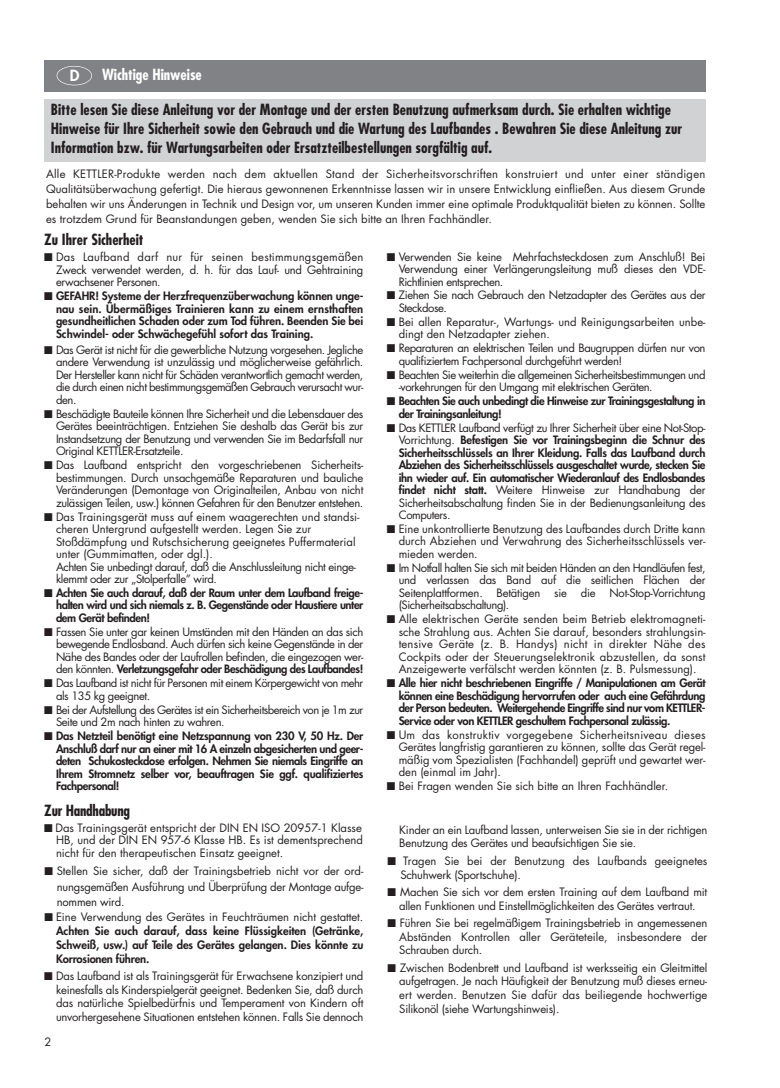
<style>
.page{position:relative;width:780px;height:1088px;background:#fff}
.page>*{position:absolute;margin:0;border:0;box-sizing:border-box;transform-origin:0 0}
.t1{font:700 condensed 15px/19px "Futura";color:#231f20}
.t2{font:700 condensed 15px "Futura";color:#fff}
.t3{font:800 15px "Futura";color:#fff}
.t4{font:11.25px/12.5px "Futura";letter-spacing:-.02em;color:#231f20;text-align:justify}
.t5{font:800 11.25px/12.5px "Futura CE";letter-spacing:-.035em;color:#231f20;text-align:justify}
.t6{font:800 11.25px/12.5px "Futura";letter-spacing:-.03em;color:#231f20;text-align:justify}
.t7{font:11.25px/12.5px "Futura CE";color:#231f20}
.t8{font:11.25px/13.8px "Futura";color:#231f20}
.t9{font:11.25px/12.5px "Futura";letter-spacing:-.04em;color:#231f20}
.t10{font:11.25px/12.5px "Futura";letter-spacing:-.05em;color:#231f20}
.t11{font:11.25px/12.5px "Futura";letter-spacing:-.045em;color:#231f20}
.s1{font-weight:800}
.s2{font-family:"Futura"}
.s3{font-weight:400}
</style>
<div class="page">
<div style="left:45px;top:60px;width:661px;height:32px;background:#808285"></div>
<div style="left:57px;top:66px;width:35px;height:19px;border:1px solid #fff;border-radius:50%"></div>
<div style="left:44px;top:99px;width:661px;height:62px;background:#d1d2d4"></div>
<h1 class="t3" style="left:70px;top:68px;width:11px">D</h1>
<h1 class="t2" style="left:102px;top:68px;width:101px">Wichtige Hinweise</h1>
<p class="t1" style="left:51px;top:102px;width:633px">Bitte lesen Sie diese Anleitung vor der Montage und der ersten Benutzung aufmerksam durch. Sie erhalten wichtige<br>Hinweise für Ihre Sicherheit sowie den Gebrauch und die Wartung des Laufbandes . Bewahren Sie diese Anleitung zur<br>Information bzw. für Wartungsarbeiten oder Ersatzteilbestellungen sorgfältig auf.</p>
<p class="t4" style="left:46px;top:168px;width:660px;line-height:14.8px">Alle KETTLER-Produkte werden nach dem aktuellen Stand der Sicherheitsvorschriften konstruiert und unter einer ständigen Qualitätsüberwachung gefertigt. Die hieraus gewonnenen Erkenntnisse lassen wir in unsere Entwicklung einfließen. Aus diesem Grunde behalten wir uns Änderungen in Technik und Design vor, um unseren Kunden immer eine optimale Produktqualität bieten zu können. Sollte es trotzdem Grund für Beanstandungen geben, wenden Sie sich bitte an Ihren Fachhändler.</p>
<h1 class="t1" style="left:44px;top:232px;width:101px">Zu Ihrer Sicherheit</h1>
<p class="t4" style="left:56px;top:252px;width:309px;text-indent:-12px">■ Das Laufband darf nur für seinen bestimmungsgemäßen Zweck verwendet werden, d. h. für das Lauf- und Gehtraining erwachsener Personen.</p>
<p class="t5" style="left:56px;top:291px;width:309px;text-indent:-12px">■ GEFAHR! Systeme der Herzfrequenzüberwachung können unge&shy;nau sein. Übermäßiges Trainieren kann zu einem ernsthaften gesundheitlichen Schaden oder zum Tod führen. Beenden Sie bei Schwindel- oder Schwächegefühl sofort das Training.</p>
<p class="t4" style="left:56px;top:344px;width:309px;text-indent:-12px">■ Das Gerät ist nicht für die gewerbliche Nutzung vorgesehen. Jegliche andere Verwendung ist unzulässig und möglicherweise gefährlich.<br>Der Hersteller kann nicht für Schäden verantwortlich gemacht werden, die durch einen nicht bestimmungsgemäßen Gebrauch verursacht wur&shy;den.</p>
<p class="t4" style="left:56px;top:408px;width:309px;text-indent:-12px">■ Beschädigte Bauteile können Ihre Sicherheit und die Lebensdauer des Gerätes beeinträchtigen. Entziehen Sie deshalb das Gerät bis zur Instandsetzung der Benutzung und verwenden Sie im Bedarfsfall nur Original KETTLER-Ersatzteile.</p>
<p class="t4" style="left:56px;top:460px;width:309px;text-indent:-12px">■ Das Laufband entspricht den vorgeschriebenen Sicherheits - bestimmungen. Durch unsachgemäße Reparaturen und bauliche Veränderungen (Demontage von Originalteilen, Anbau von nicht zulässigen Teilen, usw.) können Gefahren für den Benutzer entstehen.</p>
<p class="t7" style="left:56px;top:511px;width:305px;text-indent:-12px">■ Das Trainingsgerät muss auf einem waagerechten und standsi&shy;cheren Untergrund aufgestellt werden. Legen Sie zur Stoßdämpfung und Rutschsicherung geeignetes Puffermaterial unter (Gummimatten, oder dgl.).</p>
<p class="t4" style="left:56px;top:561px;width:301px">Achten Sie unbedingt darauf, daß die Anschlussleitung nicht einge&shy;klemmt oder zur „Stolperfalle” wird.</p>
<p class="t5" style="left:56px;top:587px;width:309px;text-indent:-12px">■ Achten Sie auch darauf, daß der Raum unter dem Laufband freige&shy;halten wird und sich niemals z. B. Gegenstände oder Haustiere unter dem Gerät befinden!</p>
<p class="t4" style="left:56px;top:626px;width:309px;text-indent:-12px">■ Fassen Sie unter gar keinen Umständen mit den Händen an das sich bewegende Endlosband. Auch dürfen sich keine Gegen stände in der Nähe des Bandes oder der Laufrollen befinden, die eingezogen wer&shy;den könnten. <span class="s1">Verletzungsgefahr oder Be schä digung des Laufbandes!</span></p>
<p class="t11" style="left:56px;top:678px;width:309px;text-indent:-12px">■ Das Laufband ist nicht für Personen mit einem Körpergewicht von mehr als 135 kg geeignet.</p>
<p class="t10" style="left:56px;top:704px;width:309px;text-indent:-12px">■ Bei der Aufstellung des Gerätes ist ein Sicherheitsbereich von je 1m zur<br>Seite und 2m nach hinten zu wahren.</p>
<p class="t5" style="left:56px;top:730px;width:309px;text-indent:-12px">■ Das Netzteil benötigt eine Netzspannung von 230 V, 50 Hz. Der Anschluß darf nur an einer mit 16 A einzeln abgesicherten und geer&shy;deten Schukosteckdose erfolgen. Nehmen Sie niemals Eingriffe an Ihrem Stromnetz selber vor, beauftragen Sie ggf. qualifiziertes Fachpersonal!</p>
<h1 class="t1" style="left:44px;top:802px;width:87px">Zur Handhabung</h1>
<p class="t7" style="left:44px;top:822px;width:320px;text-align:right">■ Das Trainingsgerät entspricht der DIN EN ISO 20957-1 Klasse<br>HB, und der DIN EN 957-6 Klasse HB. <span class="s2">Es ist dementsprechend</span></p>
<p class="t8" style="left:56px;top:847px;width:229px">nicht für den therapeutischen Einsatz geeignet.</p>
<p class="t4" style="left:44px;top:864px;width:320px;line-height:15.8px;text-align:right">■ Stellen Sie sicher, daß der Trainingsbetrieb nicht vor der ord&shy;nungsgemäßen Ausführung und Überprüfung der Montage aufge-</p>
<p class="t4" style="left:57px;top:896px;width:69px">nommen wird.</p>
<p class="t6" style="left:56px;top:911px;width:309px;line-height:13.8px;text-indent:-12px">■ <span class="s3">Eine Verwendung des Gerätes in Feuchträumen nicht gestattet.<br></span>Achten Sie auch darauf, dass keine Flüssigkeiten (Getränke, Schweiß, usw.) auf Teile des Gerätes gelangen. Dies könnte zu Korrosionen führen.</p>
<p class="t4" style="left:56px;top:970px;width:309px;line-height:13.8px;text-indent:-12px">■ Das Laufband ist als Trainingsgerät für Erwachsene konzipiert und keinesfalls als Kinderspielgerät geeignet. Bedenken Sie, daß durch das natürliche Spielbedürfnis und Temperament von Kindern oft unvorhergesehene Situationen entstehen können. Falls Sie dennoch</p>
<p class="t4" style="left:45px;top:1036px;width:8px">2</p>
<p class="t4" style="left:398px;top:251px;width:308px;text-indent:-12px">■ Verwenden Sie keine Mehrfachsteckdosen zum Anschluß! Bei Verwendung einer Verlängerungsleitung muß dieses den VDE-Richtlinien entsprechen.</p>
<p class="t4" style="left:398px;top:290px;width:308px;text-indent:-12px">■ Ziehen Sie nach Gebrauch den Netzadapter des Gerätes aus der<br>Steckdose.</p>
<p class="t8" style="left:398px;top:316px;width:308px;line-height:12.5px;text-indent:-12px">■ Bei allen Reparatur-, Wartungs- und Reinigungsarbei ten unbe&shy;dingt den Netzadapter ziehen.</p>
<p class="t4" style="left:398px;top:343px;width:308px;text-indent:-12px">■ Reparaturen an elektrischen Teilen und Baugruppen dürfen nur von qualifiziertem Fachpersonal durchgeführt werden!</p>
<p class="t9" style="left:398px;top:369px;width:308px;text-indent:-12px">■ Beachten Sie weiterhin die allgemeinen Sicherheits be stimmung en und -vorkehrungen für den Umgang mit elektrischen Geräten.</p>
<p class="t6" style="left:398px;top:395px;width:308px;text-indent:-12px">■ Beachten Sie auch unbedingt die Hinweise zur Trainingsge staltung in der Trainingsanleitung!</p>
<p class="t6" style="left:398px;top:422px;width:308px;text-indent:-12px">■ <span class="s3">Das KETTLER Laufband verfügt zu Ihrer Sicherheit über eine Not-Stop-Vorrichtung.</span> Befestigen Sie vor Trainingsbeginn die Schnur des Sicherheitsschlüssels an Ihrer Kleidung. Falls das Laufband durch Abziehen des Sicherheits schlüssels ausgeschaltet wurde, stecken Sie ihn wieder auf. Ein automatischer Wieder anlauf des Endlosbandes findet nicht statt. <span class="s3">Weitere Hinweise zur Handhabung der Sicherheitsabschaltung finden Sie in der Bedienungsanleitung des Computers.</span></p>
<p class="t4" style="left:398px;top:523px;width:308px;text-indent:-12px">■ Eine unkontrollierte Benutzung des Laufbandes durch Dritte kann durch Abziehen und Verwahrung des Sicherheitsschlüssels ver&shy;mieden werden.</p>
<p class="t4" style="left:398px;top:562px;width:308px;text-indent:-12px">■ Im Notfall halten Sie sich mit beiden Händen an den Handläufen fest, und verlassen das Band auf die seitlichen Flächen der Seitenplattformen. Betätigen sie die Not-Stop-Vorrichtung (Sicherheitsabschaltung).</p>
<p class="t4" style="left:398px;top:614px;width:308px;text-indent:-12px">■ Alle elektrischen Geräte senden beim Betrieb elektromagneti&shy;sche Strahlung aus. Achten Sie darauf, besonders strahlungsin&shy;tensive Geräte (z. B. Handys) nicht in direkter Nähe des Cockpits oder der Steuerungselektronik abzustellen, da sonst Anzeigewerte verfälscht werden könnten (z. B. Pulsmessung).</p>
<p class="t5" style="left:398px;top:678px;width:308px;text-indent:-12px">■ Alle hier nicht beschriebenen Eingriffe / Manipulationen am Gerät können eine Beschädigung hervorrufen oder auch eine Gefährdung der Person bedeuten. Weitergehende Eingriffe sind nur vom KETTLER-Service oder von KETTLER geschultem Fachpersonal zulässig.</p>
<p class="t4" style="left:398px;top:729px;width:308px;text-indent:-12px">■ Um das konstruktiv vorgegebene Sicherheitsniveau dieses Gerätes langfristig garantieren zu können, sollte das Gerät regel&shy;mäßig vom Spezialisten (Fachhandel) geprüft und gewartet wer&shy;den (einmal im Jahr).</p>
<p class="t8" style="left:387px;top:780px;width:283px">■ Bei Fragen wenden Sie sich bitte an Ihren Fachhändler.</p>
<p class="t4" style="left:399px;top:824px;width:309px;line-height:13.8px">Kinder an ein Laufband lassen, unterweisen Sie sie in der richtigen<br>Benutzung des Gerätes und beaufsichtigen Sie sie.</p>
<p class="t8" style="left:400px;top:855px;width:308px;text-indent:-13px">■ Tragen Sie bei der Benutzung des Laufbands geeignetes<br>Schuhwerk (Sportschuhe).</p>
<p class="t4" style="left:387px;top:886px;width:321px;line-height:13.8px;text-align:center">■ Machen Sie sich vor dem ersten Training auf dem Laufband mit allen Funktionen und Einstellmöglichkeiten des Gerätes vertraut.</p>
<p class="t4" style="left:399px;top:917px;width:309px;line-height:13.8px;text-indent:-12px">■ Führen Sie bei regelmäßigem Trainingsbetrieb in angemessenen Abständen Kontrollen aller Geräteteile, insbesondere der Schrauben durch.</p>
<p class="t4" style="left:399px;top:961px;width:309px;line-height:13.8px;text-indent:-12px">■ Zwischen Bodenbrett und Laufband ist werksseitig ein Gleitmittel aufgetragen. Je nach Häufigkeit der Benutzung muß dieses erneu&shy;ert werden. Benutzen Sie dafür das beiliegende hochwertige Silikonöl (siehe Wartungshinweis).</p>
</div>
